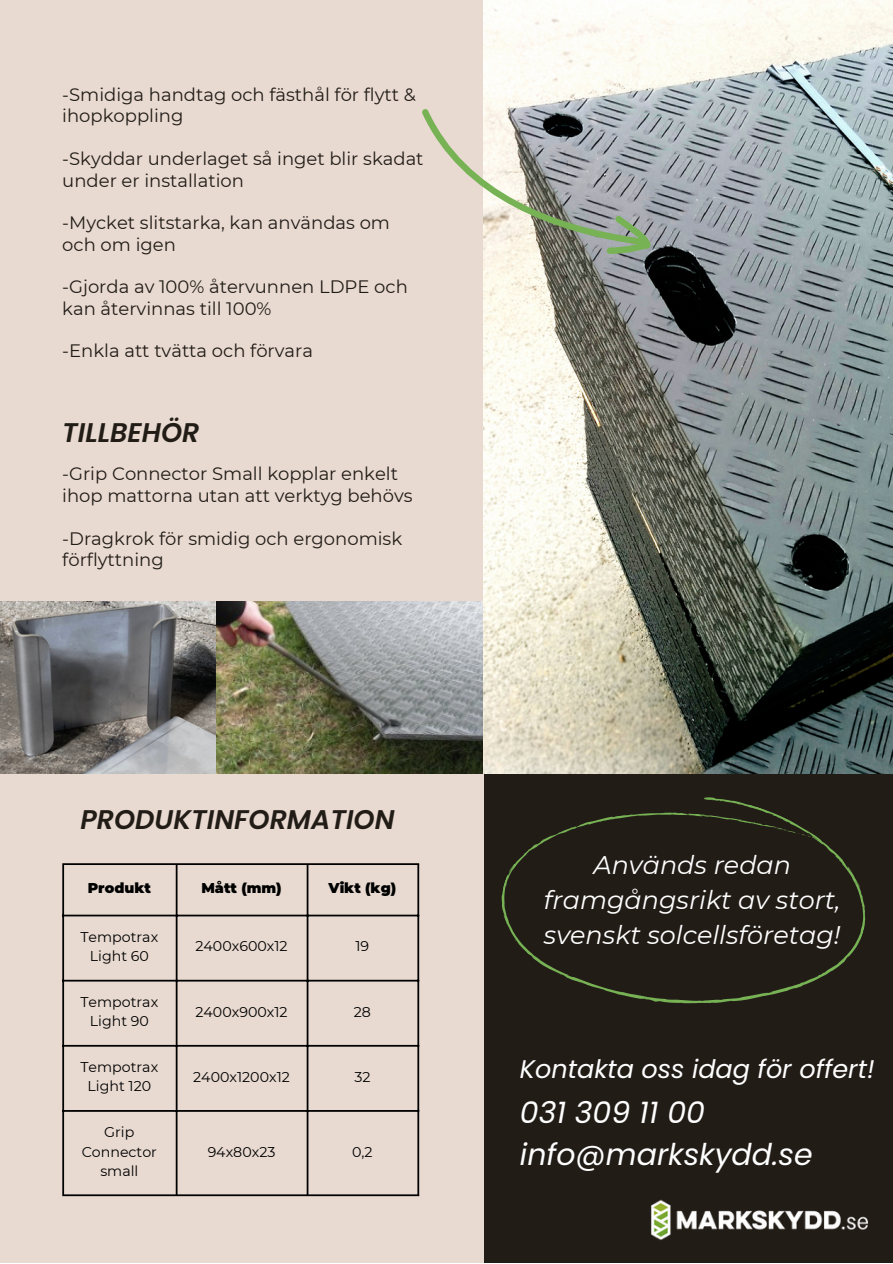
<style>
.page{position:relative;width:893px;height:1264px;background:#fff}
.page>*{position:absolute;margin:0;border:0;box-sizing:border-box;transform-origin:0 0}
.t1{font:italic 30px "Poppins";color:#fefefe}
.t2{font:italic 600 27px "Poppins";color:#221c17}
.t3{font:italic 25.5px/34.8px "Montserrat";color:#fff;text-align:center}
.t4{font:italic 25.5px "Poppins";color:#fefefe}
.t5{font:18px/21.3px "Montserrat";color:#221c17}
.t6{font:14.25px/19.5px "Montserrat";color:#000;text-align:center}
.t7{font:900 14.25px "Montserrat";color:#000}
</style>
<div class="page">
<div style="left:0;top:0;width:892px;height:1262px;background:#e8dad1"></div>
<div style="left:483px;top:0;width:409px;height:1262px;background:#221c17"></div>
<hr style="left:62px;top:865px;width:2px;height:329px;background:#000">
<hr style="left:176px;top:865px;width:1px;height:329px;background:#000">
<hr style="left:306px;top:865px;width:2px;height:329px;background:#000">
<hr style="left:417px;top:865px;width:2px;height:329px;background:#000">
<hr style="left:62px;top:863px;width:357px;height:2px;background:#000">
<hr style="left:62px;top:914px;width:357px;height:2px;background:#000">
<hr style="left:62px;top:979px;width:357px;height:2px;background:#000">
<hr style="left:62px;top:1044px;width:357px;height:2px;background:#000">
<hr style="left:62px;top:1109px;width:357px;height:2px;background:#000">
<hr style="left:62px;top:1194px;width:357px;height:2px;background:#000">
<img style="left:651px;top:1199px;width:217px;height:41px">
<svg style="left:482px;top:773px;width:408px;height:288px"></svg>
<svg style="left:750px;top:820px;width:7px;height:3px"></svg>
<svg style="left:642px;top:997px;width:9px;height:4px"></svg>
<svg style="left:798px;top:832px;width:13px;height:5px"></svg>
<svg style="left:773px;top:827px;width:13px;height:4px"></svg>
<svg style="left:724px;top:818px;width:15px;height:4px"></svg>
<svg style="left:514px;top:936px;width:5px;height:8px"></svg>
<svg style="left:506px;top:921px;width:5px;height:4px"></svg>
<svg style="left:521px;top:853px;width:6px;height:4px"></svg>
<svg style="left:575px;top:825px;width:8px;height:3px"></svg>
<img style="left:0;top:601px;width:483px;height:172px">
<img style="left:483px;top:0;width:409px;height:773px">
<svg style="left:422px;top:108px;width:241px;height:150px"></svg>
<p class="t5" style="left:62px;top:84px;width:355px">-Smidiga handtag och fästhål för flytt &amp; ihopkoppling</p>
<p class="t5" style="left:62px;top:148px;width:363px">-Skyddar underlaget så inget blir skadat under er installation</p>
<p class="t5" style="left:62px;top:212px;width:329px">-Mycket slitstarka, kan användas om och om igen</p>
<p class="t5" style="left:62px;top:276px;width:347px">-Gjorda av 100% återvunnen LDPE och kan återvinnas till 100%</p>
<p class="t5" style="left:62px;top:340px;width:252px">-Enkla att tvätta och förvara</p>
<p class="t2" style="left:62px;top:413px;width:139px">TILLBEHÖR</p>
<p class="t5" style="left:62px;top:463px;width:352px">-Grip Connector Small kopplar enkelt ihop mattorna utan att verktyg behövs</p>
<p class="t5" style="left:62px;top:527px;width:341px">-Dragkrok för smidig och ergonomisk förflyttning</p>
<p class="t2" style="left:80px;top:800px;width:315px">PRODUKTINFORMATION</p>
<p class="t7" style="left:88px;top:879px;width:65px">Produkt</p>
<p class="t7" style="left:201px;top:879px;width:82px">Mått (mm)</p>
<p class="t7" style="left:328px;top:879px;width:69px">Vikt (kg)</p>
<p class="t6" style="left:80px;top:926px;width:79px">Tempotrax</p>
<p class="t6" style="left:90px;top:946px;width:61px">Light 60</p>
<p class="t6" style="left:195px;top:936px;width:94px">2400x600x12</p>
<p class="t6" style="left:355px;top:936px;width:15px">19</p>
<p class="t6" style="left:80px;top:991px;width:79px">Tempotrax</p>
<p class="t6" style="left:90px;top:1011px;width:61px">Light 90</p>
<p class="t6" style="left:80px;top:1057px;width:79px">Tempotrax</p>
<p class="t6" style="left:87px;top:1076px;width:65px">Light 120</p>
<p class="t6" style="left:195px;top:1001px;width:94px">2400x900x12</p>
<p class="t6" style="left:354px;top:1001px;width:19px">28</p>
<p class="t6" style="left:193px;top:1066px;width:98px">2400x1200x12</p>
<p class="t6" style="left:354px;top:1066px;width:18px">32</p>
<p class="t6" style="left:104px;top:1122px;width:32px">Grip</p>
<p class="t6" style="left:82px;top:1141px;width:77px">Connector small</p>
<p class="t6" style="left:208px;top:1141px;width:69px">94x80x23</p>
<p class="t6" style="left:352px;top:1141px;width:22px">0,2</p>
<p class="t3" style="left:544px;top:847px;width:298px">Används redan framgångsrikt av stort, svenskt solcellsföretag!</p>
<p class="t4" style="left:520px;top:1051px;width:356px">Kontakta oss idag för offert!</p>
<p class="t1" style="left:520px;top:1091px;width:186px">031 309 11 00</p>
<p class="t1" style="left:520px;top:1133px;width:294px">info@markskydd.se</p>
</div>
